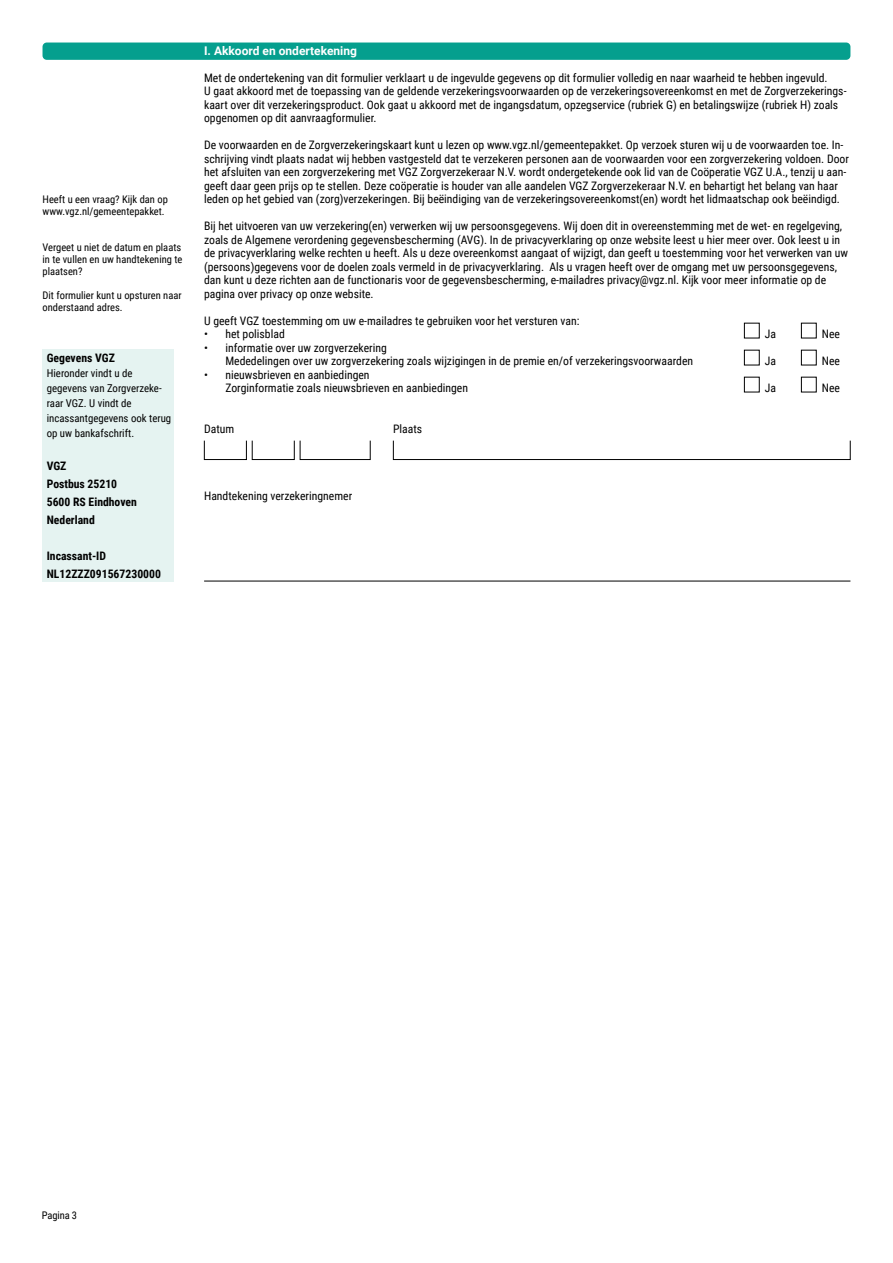
<style>
.page{position:relative;width:893px;height:1263px;background:#fff}
.page>*{position:absolute;margin:0;border:0;box-sizing:border-box;transform-origin:0 0}
.t1{font:700 12px "Roboto";color:#fff}
.t2{font:11.7px/13.5px "Roboto Condensed";color:#000}
.t3{font:700 11.7px/18px "Roboto Condensed";color:#000}
.t4{font:10.8px/15px "Roboto Condensed";color:#000}
.t5{font:10.5px/12px "Roboto Condensed";color:#000}
</style>
<div class="page">
<div style="left:43px;top:43px;width:807px;height:17px;background:#059f8e;border-radius:4px"></div>
<div style="left:744px;top:323px;width:15px;height:15px;border:1px solid #000"></div>
<div style="left:801px;top:323px;width:15px;height:15px;border:1px solid #000"></div>
<div style="left:744px;top:350px;width:15px;height:15px;border:1px solid #000"></div>
<div style="left:801px;top:350px;width:15px;height:15px;border:1px solid #000"></div>
<div style="left:744px;top:377px;width:15px;height:15px;border:1px solid #000"></div>
<div style="left:801px;top:377px;width:15px;height:15px;border:1px solid #000"></div>
<div style="left:204px;top:440px;width:43px;height:20px;border:1px solid #000"></div>
<div style="left:252px;top:440px;width:42px;height:20px;border:1px solid #000"></div>
<div style="left:300px;top:440px;width:70px;height:20px;border:1px solid #000"></div>
<div style="left:393px;top:440px;width:457px;height:20px;border:1px solid #000"></div>
<hr style="left:204px;top:581px;width:646px;height:1px;background:#000">
<div style="left:43px;top:349px;width:131px;height:233px;background:#e5f3f1"></div>
<p class="t5" style="left:43px;top:193px;width:127px">Heeft u een vraag? Kijk dan op www.vgz.nl/gemeentepakket.</p>
<p class="t5" style="left:43px;top:241px;width:141px;text-align:justify">Vergeet u niet de datum en plaats in te vullen en uw handtekening te plaatsen?</p>
<p class="t5" style="left:43px;top:289px;width:141px">Dit formulier kunt u opsturen naar onderstaand adres.</p>
<p class="t3" style="left:47px;top:349px;width:70px">Gegevens VGZ</p>
<p class="t4" style="left:47px;top:366px;width:126px">Hieronder vindt u de gegevens van Zorgverzeke&shy;raar VGZ. U vindt de incassantgegevens ook terug op uw bankafschrift.</p>
<p class="t3" style="left:47px;top:457px;width:92px">VGZ<br>Postbus 25210<br>5600 RS Eindhoven<br>Nederland</p>
<p class="t3" style="left:47px;top:547px;width:116px">Incassant-ID<br>NL12ZZZ091567230000</p>
<p class="t1" style="left:204px;top:42px;width:154px">I. Akkoord en ondertekening</p>
<p class="t2" style="left:204px;top:70px;width:644px">Met de ondertekening van dit formulier verklaart u de ingevulde gegevens op dit formulier volledig en naar waarheid te hebben ingevuld.<br>U gaat akkoord met de toepassing van de geldende verzekeringsvoorwaarden op de verzekeringsovereenkomst en met de Zorgverzekerings&shy;kaart over dit verzekeringsproduct. Ook gaat u akkoord met de ingangsdatum, opzegservice (rubriek G) en betalingswijze (rubriek H) zoals opgenomen op dit aanvraagformulier.</p>
<p class="t2" style="left:204px;top:138px;width:646px">De voorwaarden en de Zorgverzekeringskaart kunt u lezen op www.vgz.nl/gemeentepakket. Op verzoek sturen wij u de voorwaarden toe. In&shy;schrijving vindt plaats nadat wij hebben vastgesteld dat te verzekeren personen aan de voorwaarden voor een zorgverzekering voldoen. Door het afsluiten van een zorgverzekering met VGZ Zorgverzekeraar N.V. wordt ondergetekende ook lid van de Coöperatie VGZ U.A., tenzij u aan&shy;geeft daar geen prijs op te stellen. Deze coöperatie is houder van alle aandelen VGZ Zorgverzekeraar N.V. en behartigt het belang van haar leden op het gebied van (zorg)verzekeringen. Bij beëindiging van de verzekeringsovereenkomst(en) wordt het lidmaatschap ook beëindigd.</p>
<p class="t2" style="left:204px;top:219px;width:645px">Bij het uitvoeren van uw verzekering(en) verwerken wij uw persoonsgegevens. Wij doen dit in overeenstemming met de wet- en regelgeving, zoals de Algemene verordening gegevensbescherming (AVG). In de privacyverklaring op onze website leest u hier meer over. Ook leest u in de privacyverklaring welke rechten u heeft. Als u deze overeenkomst aangaat of wijzigt, dan geeft u toestemming voor het verwerken van uw (persoons)gegevens voor de doelen zoals vermeld in de privacyverklaring. Als u vragen heeft over de omgang met uw persoonsgegevens, dan kunt u deze richten aan de functionaris voor de gegevensbescherming, e-mailadres privacy@vgz.nl. Kijk voor meer informatie op de pagina over privacy op onze website.</p>
<p class="t2" style="left:204px;top:313px;width:377px">U geeft VGZ toestemming om uw e-mailadres te gebruiken voor het versturen van:</p>
<p class="t2" style="left:204px;top:327px;width:82px">• het polisblad</p>
<p class="t2" style="left:765px;top:327px;width:13px">Ja</p>
<p class="t2" style="left:822px;top:327px;width:20px">Nee</p>
<p class="t2" style="left:225px;top:340px;width:469px;text-indent:-21px">• informatie over uw zorgverzekering<br>Mededelingen over uw zorgverzekering zoals wijzigingen in de premie en/of verzekeringsvoorwaarden</p>
<p class="t2" style="left:765px;top:354px;width:13px">Ja</p>
<p class="t2" style="left:822px;top:354px;width:20px">Nee</p>
<p class="t2" style="left:225px;top:367px;width:244px;text-indent:-21px">• nieuwsbrieven en aanbiedingen<br>Zorginformatie zoals nieuwsbrieven en aanbiedingen</p>
<p class="t2" style="left:204px;top:421px;width:32px">Datum</p>
<p class="t2" style="left:393px;top:421px;width:31px">Plaats</p>
<p class="t2" style="left:204px;top:489px;width:150px">Handtekening verzekeringnemer</p>
<p class="t2" style="left:765px;top:381px;width:13px">Ja</p>
<p class="t2" style="left:822px;top:381px;width:20px">Nee</p>
<p class="t5" style="left:42px;top:1209px;width:37px">Pagina 3</p>
</div>
